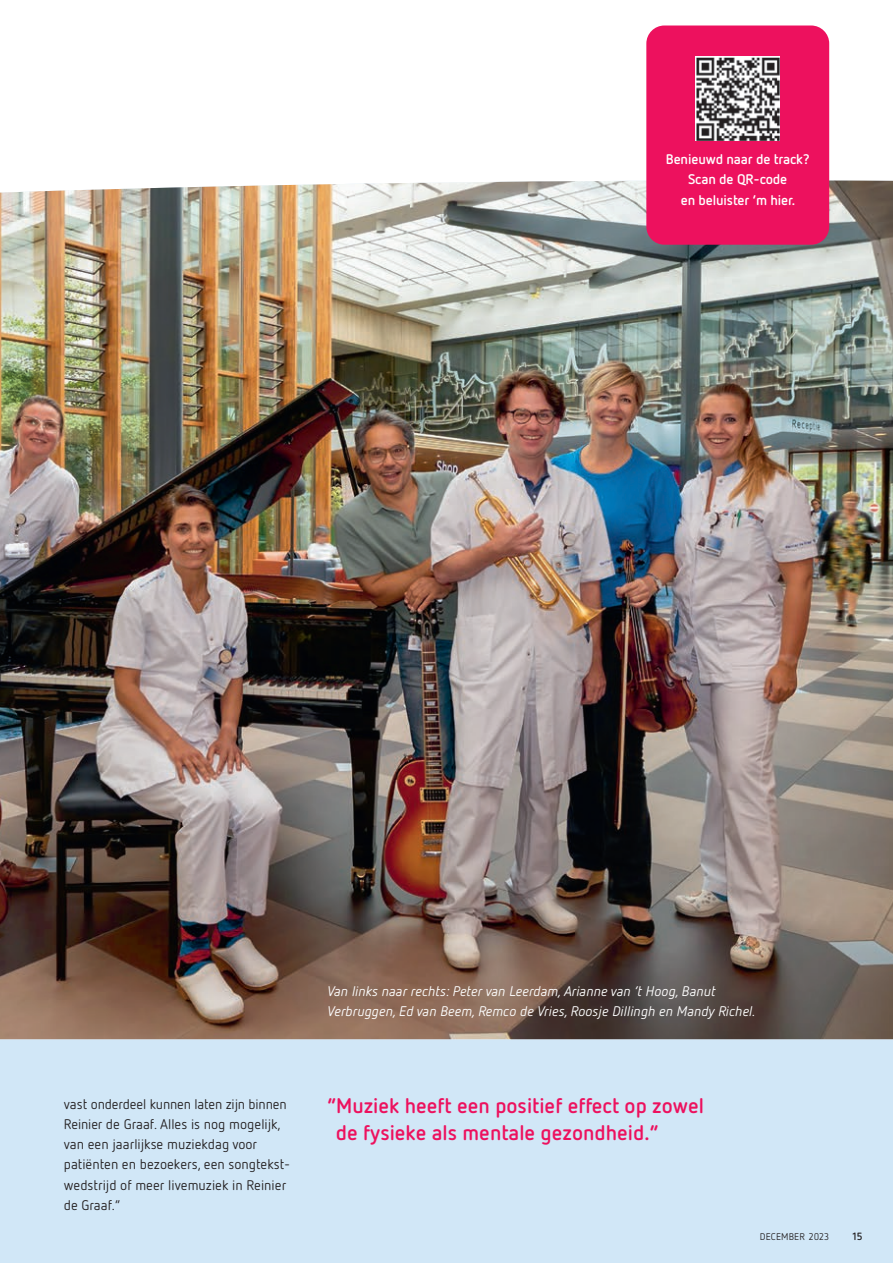
<style>
.page{position:relative;width:893px;height:1263px;background:#fff}
.page>*{position:absolute;margin:0;border:0;box-sizing:border-box;transform-origin:0 0}
.t1{font:700 21px/27px "Netto Pro";color:#ed115e}
.t2{font:13.95px/20.1px "Netto Pro";color:#231f20}
.t3{font:italic 13.95px/20.1px "Netto Pro";color:#fff}
.t4{font:700 13.95px/20.1px "Netto Pro";letter-spacing:-.01em;color:#fff;text-align:center}
.t5{font:700 10.5px "Netto Pro";color:#231f20}
.t6{font:9.75px "Netto Pro";letter-spacing:.01em;color:#231f20}
</style>
<div class="page">
<div style="left:0;top:168px;width:893px;height:1095px;background:#d1e7f7"></div>
<img style="left:0;top:180px;width:893px;height:859px">
<div style="left:646px;top:26px;width:183px;height:219px;background:#ed115e;border-radius:18px"></div>
<img style="left:696px;top:57px;width:84px;height:84px">
<p class="t4" style="left:666px;top:149px;width:146px">Benieuwd naar de track?<br>Scan de QR-code<br>en beluister ‘m hier.</p>
<p class="t3" style="left:327px;top:980px;width:430px">Van links naar rechts: Peter van Leerdam, Arianne van ’t Hoog, Banut<br>Verbruggen, Ed van Beem, Remco de Vries, Roosje Dillingh en Mandy Richel.</p>
<p class="t2" style="left:64px;top:1094px;width:228px">vast onderdeel kunnen laten zijn binnen Reinier de Graaf. Alles is nog mogelijk, van een jaarlijkse muziekdag voor patiënten en bezoekers, een songtekst&shy;wedstrijd of meer livemuziek in Reinier de Graaf.”</p>
<h1 class="t1" style="left:336px;top:1091px;width:370px;text-indent:-9px">“Muziek heeft een positief effect op zowel de fysieke als mentale gezondheid.”</h1>
<p class="t6" style="left:760px;top:1230px;width:71px">DECEMBER 2023</p>
<p class="t5" style="left:852px;top:1229px;width:12px">15</p>
</div>
